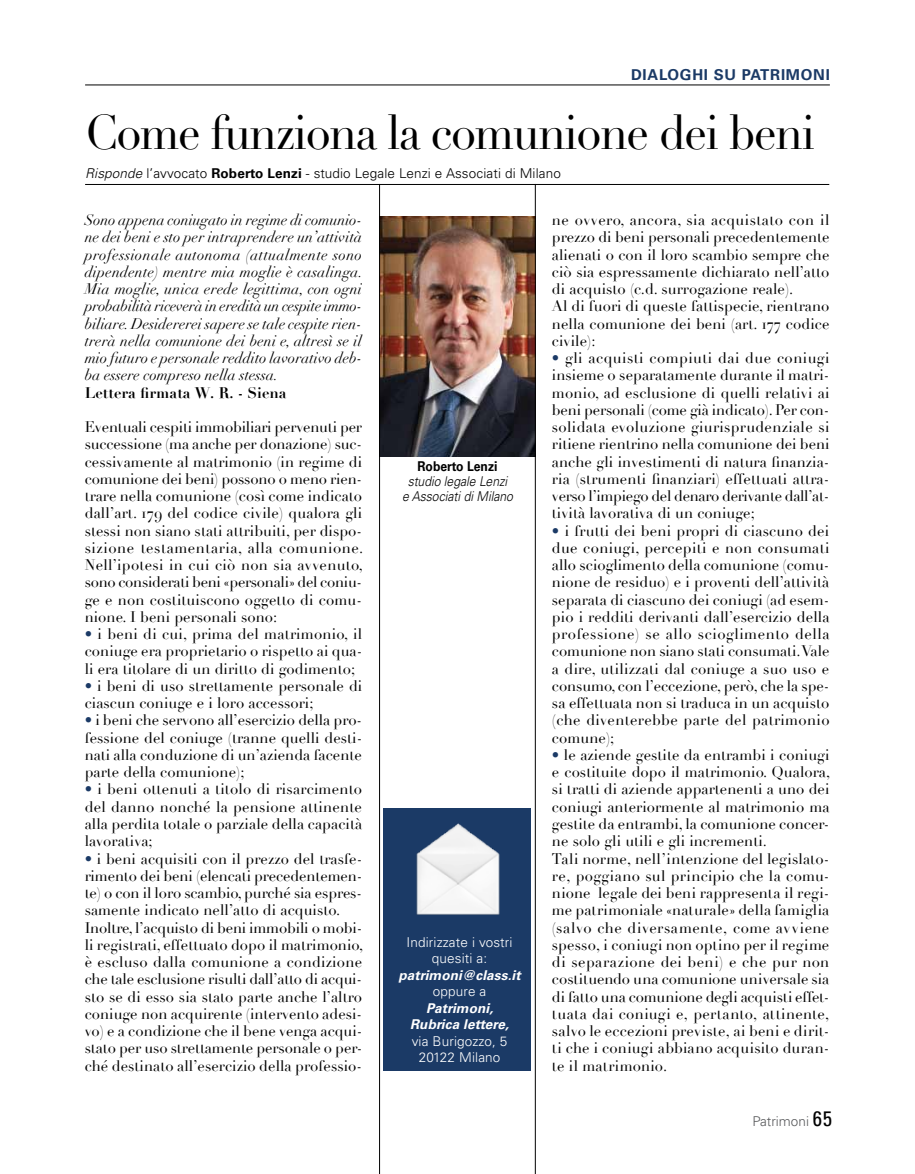
<style>
.page{position:relative;width:915px;height:1174px;background:#fff}
.page>*{position:absolute;margin:0;border:0;box-sizing:border-box;transform-origin:0 0}
.t1{font:48px "Didot LT Std";letter-spacing:-.03em;color:#000;scale:.94 1}
.t2{font:15px/17.2px "Didot";letter-spacing:.005em;color:#000;text-align:justify}
.t3{font:italic 15px/17.2px "Didot";letter-spacing:.005em;color:#000;text-align:justify}
.t4{font:700 15px "Didot";letter-spacing:.005em;color:#000}
.t5{font:700 15px "Univers LT Std";letter-spacing:.05em;color:#1b3a66}
.t6{font:300 13.5px "Univers LT Std";letter-spacing:.01em;color:#000}
.t7{font:300 13.5px/16.5px "Univers LT Std";letter-spacing:.01em;color:#fff;text-align:center}
.t8{font:italic 700 13.5px/16.5px "Univers LT Std";letter-spacing:.01em;color:#fff;text-align:center}
.t9{font:italic 300 13.5px/15px "Univers LT Std";color:#000;text-align:center;scale:.9 1}
.t10{font:700 13.5px "Univers LT Std";color:#000;scale:.9 1}
.t11{font:300 13.5px "Univers LT Std";color:#58595b}
.s1{font-style:italic}
.s2{font-weight:700}
.s3{color:#1b3a66}
.s4{font-family:"Didot LT Std";color:#1b3a66}
.s5{font-weight:400;font-stretch:condensed;font-size:21px;color:#000}
</style>
<div class="page">
<img style="left:380px;top:217px;width:155px;height:239px">
<hr style="left:85px;top:85px;width:744px;height:1px;background:#000">
<hr style="left:379px;top:184px;width:1px;height:990px;background:#000">
<hr style="left:535px;top:184px;width:1px;height:990px;background:#000">
<div style="left:383px;top:808px;width:148px;height:262px;background:#1b3a66"></div>
<img style="left:416px;top:823px;width:84px;height:92px">
<hr style="left:85px;top:184px;width:744px;height:1px;background:#000">
<p class="t5" style="left:631px;top:66px;width:200px">Dialoghi su patrimoni</p>
<h1 class="t1" style="left:85px;top:103px;width:777px">Come funziona la comunione dei beni</h1>
<p class="t6" style="left:85px;top:165px;width:477px"><span class="s1">Risponde</span> l’avvocato <span class="s2">Roberto Lenzi</span> - studio Legale Lenzi e Associati di Milano</p>
<p class="t3" style="left:85px;top:211px;width:280px">Sono appena coniugato in regime di comunio&shy;ne dei beni e sto per intraprendere un’attività professionale autonoma (attualmente sono dipendente) mentre mia moglie è casalinga.<br>Mia moglie, unica erede legittima, con ogni probabilità riceverà in eredità un cespite immo&shy;biliare. Desidererei sapere se tale cespite rien&shy;trerà nella comunione dei beni e, altresì se il mio futuro e personale reddito lavorativo deb&shy;ba essere compreso nella stessa.</p>
<p class="t4" style="left:85px;top:383px;width:203px">Lettera firmata W. R. - Siena</p>
<p class="t2" style="left:85px;top:418px;width:280px">Eventuali cespiti immobiliari pervenuti per successione (ma anche per donazione) suc&shy;cessivamente al matrimonio (in regime di comunione dei beni) possono o meno rien&shy;trare nella comunione (così come indicato dall’art. 179 del codice civile) qualora gli stessi non siano stati attribuiti, per dispo&shy;sizione testamentaria, alla comunione.<br>Nell’ipotesi in cui ciò non sia avvenuto, sono considerati beni «personali» del coniu&shy;ge e non costituiscono oggetto di comu&shy;nione. I beni personali sono:</p>
<p class="t2" style="left:85px;top:625px;width:279px"><span class="s3">•</span> i beni di cui, prima del matrimonio, il coniuge era proprietario o rispetto ai qua&shy;li era titolare di un diritto di godimento;</p>
<p class="t2" style="left:85px;top:677px;width:279px"><span class="s4">•</span> i beni di uso strettamente personale di ciascun coniuge e i loro accessori;</p>
<p class="t2" style="left:85px;top:712px;width:279px"><span class="s3">•</span> i beni che servono all’esercizio della pro&shy;fessione del coniuge (tranne quelli desti&shy;nati alla conduzione di un’azienda facente parte della comunione);</p>
<p class="t2" style="left:85px;top:781px;width:279px"><span class="s3">•</span> i beni ottenuti a titolo di risarcimento del danno nonché la pensione attinente alla perdita totale o parziale della capacità lavorativa;</p>
<p class="t2" style="left:85px;top:850px;width:280px;text-align:left"><span class="s4">•</span> i beni acquisiti con il prezzo del trasfe&shy;rimento dei beni (elencati precedentemen&shy;te) o con il loro scambio, purché sia espres&shy;samente indicato nell’atto di acquisto.<br>Inoltre, l’acquisto di beni immobili o mobi&shy;li registrati, effettuato dopo il matrimonio, è escluso dalla comunione a condizione che tale esclusione risulti dall’atto di acqui&shy;sto se di esso sia stato parte anche l’altro coniuge non acquirente (intervento adesi&shy;vo) e a condizione che il bene venga acqui&shy;stato per uso strettamente personale o per&shy;ché destinato all’esercizio della professio-</p>
<p class="t10" style="left:417px;top:458px;width:90px">Roberto Lenzi</p>
<p class="t9" style="left:402px;top:473px;width:125px">studio legale Lenzi<br>e Associati di Milano</p>
<p class="t7" style="left:406px;top:933px;width:107px">Indirizzate i vostri quesiti a:</p>
<p class="t8" style="left:398px;top:967px;width:124px">patrimoni@class.it</p>
<p class="t7" style="left:432px;top:983px;width:55px">oppure a</p>
<p class="t8" style="left:410px;top:1000px;width:100px">Patrimoni,<br>Rubrica lettere,</p>
<p class="t7" style="left:411px;top:1032px;width:97px">via Burigozzo, 5<br>20122 Milano</p>
<p class="t2" style="left:551px;top:211px;width:279px;text-align:left">ne ovvero, ancora, sia acquistato con il prezzo di beni personali precedentemente alienati o con il loro scambio sempre che ciò sia espressamente dichiarato nell’atto di acquisto (c.d. surrogazione reale).<br>Al di fuori di queste fattispecie, rientrano nella comunione dei beni (art. 177 codice civile):</p>
<p class="t2" style="left:551px;top:349px;width:279px"><span class="s3">•</span> gli acquisti compiuti dai due coniugi insieme o separatamente durante il matri&shy;monio, ad esclusione di quelli relativi ai beni personali (come già indicato). Per con&shy;solidata evoluzione giurisprudenziale si ritiene rientrino nella comunione dei beni anche gli investimenti di natura finanzia&shy;ria (strumenti finanziari) effettuati attra&shy;verso l’impiego del denaro derivante dall’at&shy;tività lavorativa di un coniuge;</p>
<p class="t2" style="left:551px;top:522px;width:279px"><span class="s3">•</span> i frutti dei beni propri di ciascuno dei due coniugi, percepiti e non consumati allo scioglimento della comunione (comu&shy;nione de residuo) e i proventi dell’attività separata di ciascuno dei coniugi (ad esem&shy;pio i redditi derivanti dall’esercizio della professione) se allo scioglimento della comunione non siano stati consumati. Vale a dire, utilizzati dal coniuge a suo uso e consumo, con l’eccezione, però, che la spe&shy;sa effettuata non si traduca in un acquisto (che diventerebbe parte del patrimonio comune);</p>
<p class="t2" style="left:551px;top:746px;width:280px;text-align:left"><span class="s3">•</span> le aziende gestite da entrambi i coniugi e costituite dopo il matrimonio. Qualora, si tratti di aziende appartenenti a uno dei coniugi anteriormente al matrimonio ma gestite da entrambi, la comunione concer&shy;ne solo gli utili e gli incrementi.<br>Tali norme, nell’intenzione del legislato&shy;re, poggiano sul principio che la comu&shy;nione legale dei beni rappresenta il regi&shy;me patrimoniale «naturale» della famiglia (salvo che diversamente, come avviene spesso, i coniugi non optino per il regime di separazione dei beni) e che pur non costituendo una comunione universale sia di fatto una comunione degli acquisti effet&shy;tuata dai coniugi e, pertanto, attinente, salvo le eccezioni previste, ai beni e dirit&shy;ti che i coniugi abbiano acquisito duran&shy;te il matrimonio.</p>
<p class="t11" style="left:752px;top:1113px;width:81px">Patrimoni <span class="s5">65</span></p>
</div>
